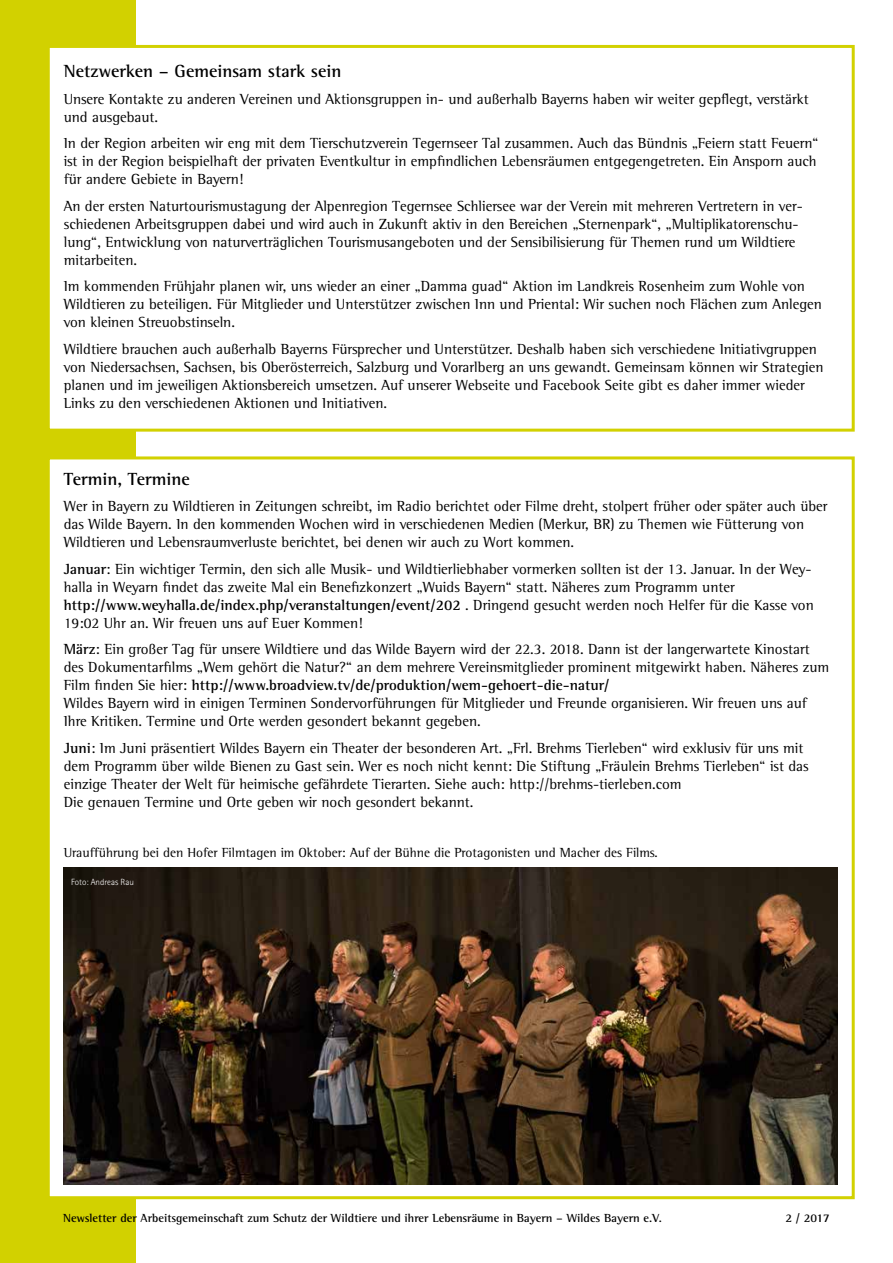
<style>
.page{position:relative;width:893px;height:1263px;background:#fff}
.page>*{position:absolute;margin:0;border:0;box-sizing:border-box;transform-origin:0 0}
.t1{font:700 18px "AT Rotis Semi Serif";color:#000}
.t2{font:15px/18px "AT Rotis Semi Serif";color:#000}
.t3{font:13.5px "AT Rotis Semi Serif";color:#000}
.t4{font:700 12px "AT Rotis Semi Serif";color:#000}
.t5{font:300 9px "AT Rotis Sans Serif";color:#fff}
.s1{font-weight:700}
</style>
<div class="page">
<div style="left:0;top:0;width:136px;height:1263px;background:#d2d100"></div>
<div style="left:47px;top:45px;width:808px;height:387px;background:#fff;border:3px solid #d2d100"></div>
<div style="left:47px;top:456px;width:808px;height:743px;background:#fff;border:3px solid #d2d100"></div>
<img style="left:64px;top:867px;width:774px;height:318px">
<p class="t1" style="left:64px;top:60px;width:279px">Netzwerken – Gemeinsam stark sein</p>
<p class="t2" style="left:64px;top:90px;width:746px">Unsere Kontakte zu anderen Vereinen und Aktionsgruppen in- und außerhalb Bayerns haben wir weiter gepflegt, verstärkt und ausgebaut.</p>
<p class="t2" style="left:64px;top:134px;width:756px">In der Region arbeiten wir eng mit dem Tierschutzverein Tegernseer Tal zusammen. Auch das Bündnis „Feiern statt Feuern“ ist in der Region beispielhaft der privaten Eventkultur in empfindlichen Lebensräumen entgegengetreten. Ein Ansporn auch für andere Gebiete in Bayern!</p>
<p class="t2" style="left:64px;top:197px;width:741px">An der ersten Naturtourismustagung der Alpenregion Tegernsee Schliersee war der Verein mit mehreren Vertretern in ver&shy;schiedenen Arbeitsgruppen dabei und wird auch in Zukunft aktiv in den Bereichen „Sternenpark“, „Multiplikatorenschu&shy;lung“, Entwicklung von naturverträglichen Tourismusangeboten und der Sensibilisierung für Themen rund um Wildtiere mitarbeiten.</p>
<p class="t2" style="left:64px;top:277px;width:760px">Im kommenden Frühjahr planen wir, uns wieder an einer „Damma guad“ Aktion im Landkreis Rosenheim zum Wohle von<br>Wildtieren zu beteiligen. Für Mitglieder und Unterstützer zwischen Inn und Priental: Wir suchen noch Flächen zum Anlegen von kleinen Streuobstinseln.</p>
<p class="t2" style="left:64px;top:340px;width:761px">Wildtiere brauchen auch außerhalb Bayerns Fürsprecher und Unterstützer. Deshalb haben sich verschiedene Initiativgruppen von Niedersachsen, Sachsen, bis Oberösterreich, Salzburg und Vorarlberg an uns gewandt. Gemeinsam können wir Strategien planen und im jeweiligen Aktionsbereich umsetzen. Auf unserer Webseite und Facebook Seite gibt es daher immer wieder Links zu den verschiedenen Aktionen und Initiativen.</p>
<p class="t1" style="left:64px;top:468px;width:128px">Termin, Termine</p>
<p class="t2" style="left:64px;top:497px;width:765px">Wer in Bayern zu Wildtieren in Zeitungen schreibt, im Radio berichtet oder Filme dreht, stolpert früher oder später auch über das Wilde Bayern. In den kommenden Wochen wird in verschiedenen Medien (Merkur, BR) zu Themen wie Fütterung von<br>Wildtieren und Lebensraumverluste berichtet, bei denen wir auch zu Wort kommen.</p>
<p class="t2" style="left:64px;top:560px;width:751px"><span class="s1">Januar</span>: Ein wichtiger Termin, den sich alle Musik- und Wildtierliebhaber vormerken sollten ist der 13. Januar. In der Wey&shy;halla in Weyarn findet das zweite Mal ein Benefizkonzert „Wuids Bayern“ statt. Näheres zum Programm unter <span class="s1">http://www.weyhalla.de/index.php/veranstaltungen/event/202</span> . Dringend gesucht werden noch Helfer für die Kasse von 19:02 Uhr an. Wir freuen uns auf Euer Kommen!</p>
<p class="t2" style="left:64px;top:640px;width:767px"><span class="s1">März</span>: Ein großer Tag für unsere Wildtiere und das Wilde Bayern wird der 22.3. 2018. Dann ist der langerwartete Kinostart des Dokumentarfilms „Wem gehört die Natur?“ an dem mehrere Vereinsmitglieder prominent mitgewirkt haben. Näheres zum Film finden Sie hier: <span class="s1">http://www.broadview.tv/de/produktion/wem-gehoert-die-natur/<br></span>Wildes Bayern wird in einigen Terminen Sondervorführungen für Mitglieder und Freunde organisieren. Wir freuen uns auf Ihre Kritiken. Termine und Orte werden gesondert bekannt gegeben.</p>
<p class="t2" style="left:64px;top:739px;width:746px"><span class="s1">Juni</span>: Im Juni präsentiert Wildes Bayern ein Theater der besonderen Art. „Frl. Brehms Tierleben“ wird exklusiv für uns mit dem Programm über wilde Bienen zu Gast sein. Wer es noch nicht kennt: Die Stiftung „Fräulein Brehms Tierleben“ ist das einzige Theater der Welt für heimische gefährdete Tierarten. Siehe auch: http://brehms-tierleben.com<br>Die genauen Termine und Orte geben wir noch gesondert bekannt.</p>
<p class="t3" style="left:64px;top:845px;width:595px">Uraufführung bei den Hofer Filmtagen im Oktober: Auf der Bühne die Protagonisten und Macher des Films.</p>
<p class="t5" style="left:71px;top:877px;width:64px">Foto: Andreas Rau</p>
<p class="t4" style="left:63px;top:1210px;width:600px">Newsletter der Arbeitsgemeinschaft zum Schutz der Wildtiere und ihrer Lebensräume in Bayern – Wildes Bayern e.V.</p>
<p class="t4" style="left:785px;top:1210px;width:46px">2 / 2017</p>
</div>
